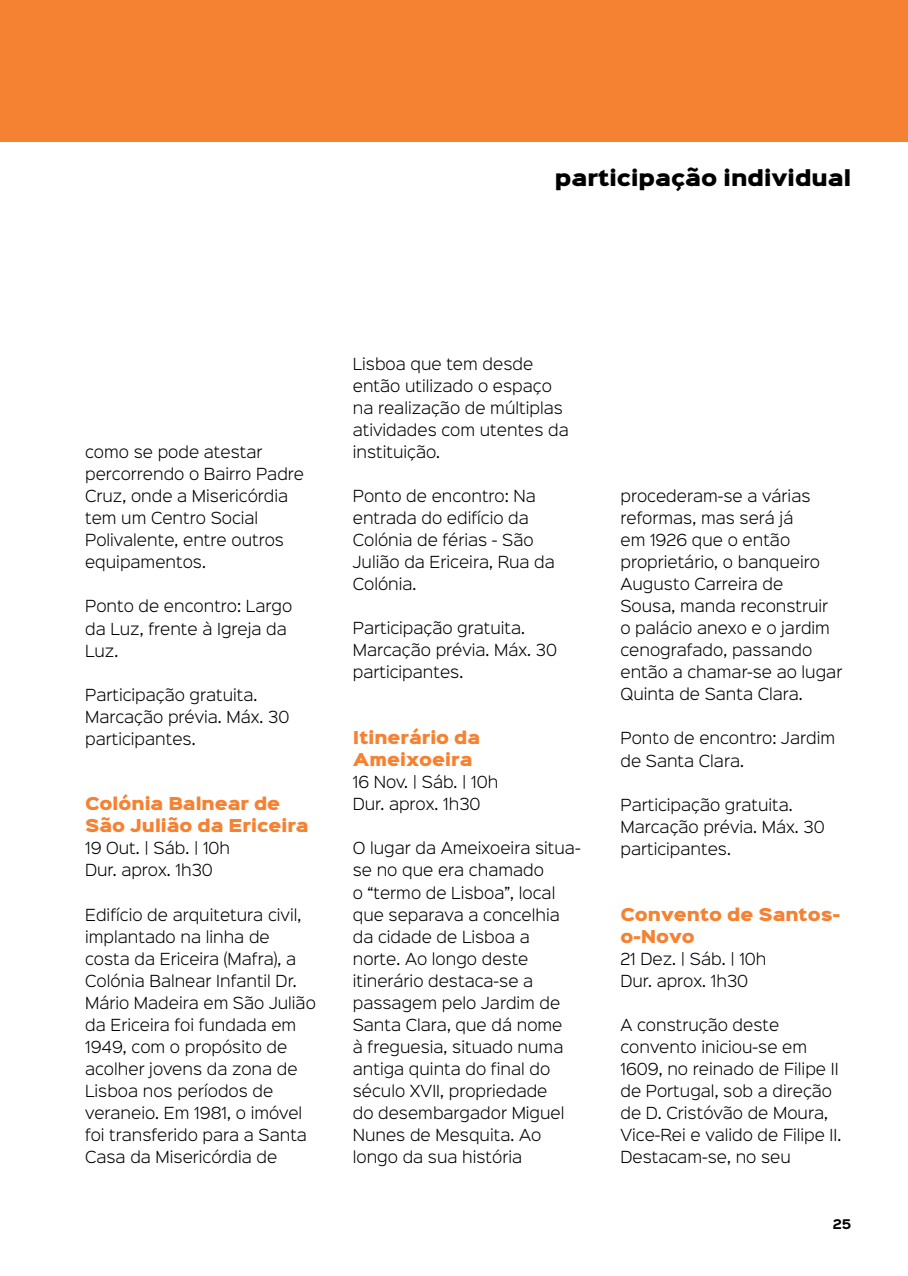
<style>
.page{position:relative;width:908px;height:1276px;background:#fff}
.page>*{position:absolute;margin:0;border:0;box-sizing:border-box;transform-origin:0 0}
.t1{font:20px "Sinkin Sans 900 X Black";color:#000}
.t2{font:16px/22px "Sinkin Sans 900 X Black";color:#f58232}
.t3{font:300 15px/22px "Sinkin Sans 300";color:#000}
.t4{font:700 12px "Sinkin Sans 700";color:#000}
</style>
<div class="page">
<div style="left:0;top:0;width:907px;height:142px;background:#f58232"></div>
<h1 class="t1" style="left:554px;top:168px;width:298px">participação individual</h1>
<p class="t3" style="left:85px;top:440px;width:220px">como se pode atestar percorrendo o Bairro Padre<br>Cruz, onde a Misericórdia tem um Centro Social<br>Polivalente, entre outros equipamentos.</p>
<p class="t3" style="left:85px;top:594px;width:208px">Ponto de encontro: Largo da Luz, frente à Igreja da<br>Luz.</p>
<p class="t3" style="left:85px;top:682px;width:206px">Participação gratuita.<br>Marcação prévia. Máx. 30 participantes.</p>
<p class="t2" style="left:85px;top:794px;width:225px">Colónia Balnear de<br>São Julião da Ericeira</p>
<p class="t3" style="left:85px;top:836px;width:146px">19 Out. | Sáb. | 10h<br>Dur. aprox. 1h30</p>
<p class="t3" style="left:85px;top:902px;width:232px">Edifício de arquitetura civil, implantado na linha de costa da Ericeira (Mafra), a<br>Colónia Balnear Infantil Dr.<br>Mário Madeira em São Julião da Ericeira foi fundada em<br>1949, com o propósito de acolher jovens da zona de<br>Lisboa nos períodos de veraneio. Em 1981, o imóvel foi transferido para a Santa<br>Casa da Misericórdia de</p>
<p class="t3" style="left:352px;top:352px;width:217px">Lisboa que tem desde então utilizado o espaço na realização de múltiplas atividades com utentes da instituição.</p>
<p class="t3" style="left:352px;top:484px;width:203px">Ponto de encontro: Na entrada do edifício da<br>Colónia de férias - São<br>Julião da Ericeira, Rua da<br>Colónia.</p>
<p class="t3" style="left:352px;top:616px;width:206px">Participação gratuita.<br>Marcação prévia. Máx. 30 participantes.</p>
<p class="t2" style="left:352px;top:728px;width:129px">Itinerário da<br>Ameixoeira</p>
<p class="t3" style="left:352px;top:770px;width:147px">16 Nov. | Sáb. | 10h<br>Dur. aprox. 1h30</p>
<p class="t3" style="left:352px;top:836px;width:229px">O lugar da Ameixoeira situa&shy;se no que era chamado<br>o “termo de Lisboa”, local que separava a concelhia da cidade de Lisboa a norte. Ao longo deste itinerário destaca-se a passagem pelo Jardim de<br>Santa Clara, que dá nome<br>à freguesia, situado numa antiga quinta do final do século XVII, propriedade<br>do desembargador Miguel<br>Nunes de Mesquita. Ao longo da sua história</p>
<p class="t3" style="left:620px;top:484px;width:223px">procederam-se a várias reformas, mas será já<br>em 1926 que o então proprietário, o banqueiro<br>Augusto Carreira de<br>Sousa, manda reconstruir<br>o palácio anexo e o jardim cenografado, passando então a chamar-se ao lugar<br>Quinta de Santa Clara.</p>
<p class="t3" style="left:620px;top:726px;width:216px">Ponto de encontro: Jardim de Santa Clara.</p>
<p class="t3" style="left:620px;top:792px;width:206px">Participação gratuita.<br>Marcação prévia. Máx. 30 participantes.</p>
<p class="t2" style="left:620px;top:904px;width:221px">Convento de Santos&shy;o-Novo</p>
<p class="t3" style="left:620px;top:946px;width:147px">21 Dez. | Sáb. | 10h<br>Dur. aprox. 1h30</p>
<p class="t3" style="left:620px;top:1012px;width:222px">A construção deste convento iniciou-se em<br>1609, no reinado de Filipe II de Portugal, sob a direção de D. Cristóvão de Moura,<br>Vice-Rei e valido de Filipe II.<br>Destacam-se, no seu</p>
<p class="t4" style="left:832px;top:1217px;width:20px">25</p>
</div>
